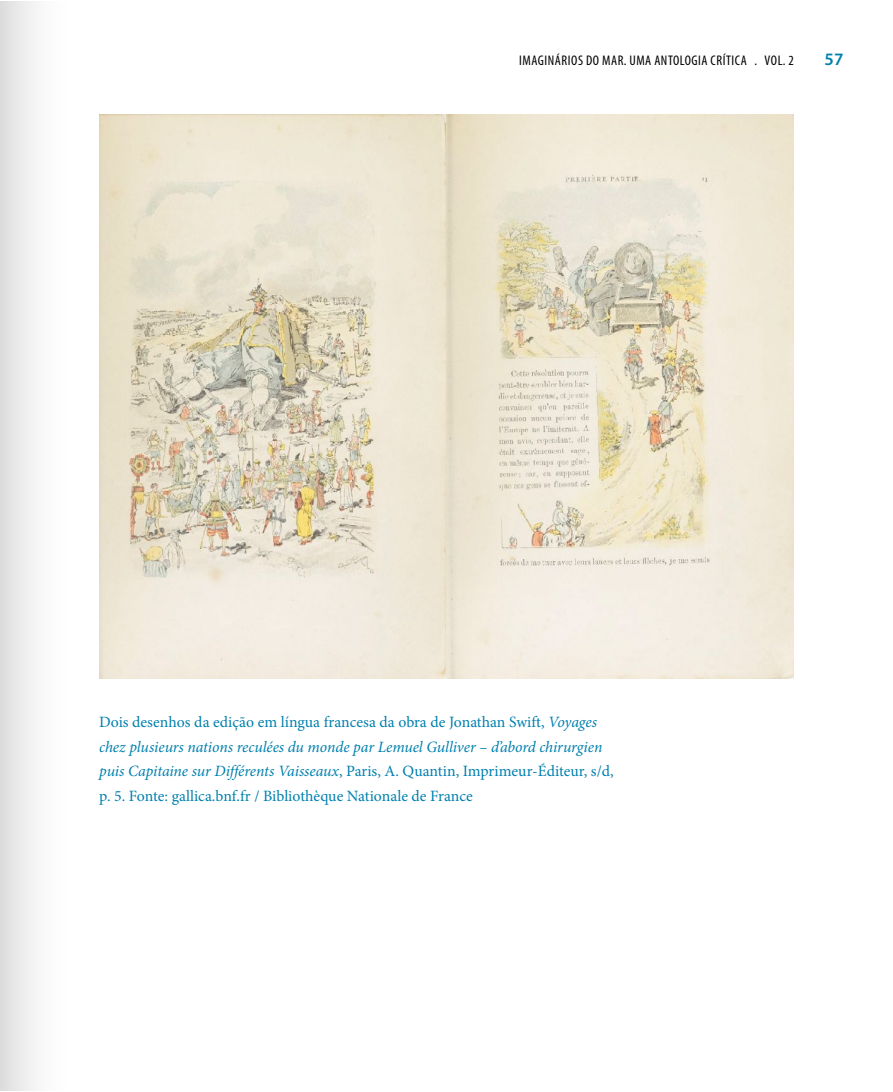
<style>
.page{position:relative;width:893px;height:1092px;background:#fff}
.page>*{position:absolute;margin:0;border:0;box-sizing:border-box;transform-origin:0 0}
.t1{font:600 17.5px "Myriad Pro";color:#0080af}
.t2{font:15.75px/24.5px "Minion Pro";color:#0080af}
.t3{font:condensed 14px "Myriad Pro";letter-spacing:.04em;color:#000}
.s1{font-style:italic}
</style>
<div class="page">
<div style="left:0;top:1px;width:74px;height:1089px;background:linear-gradient(to right,#e1e1e1,#fff)"></div>
<img style="left:99px;top:114px;width:695px;height:564px">
<p class="t3" style="left:519px;top:51px;width:276px">IMAGINÁRIOS DO MAR. UMA ANTOLOGIA CRÍTICA . VOL. 2</p>
<p class="t1" style="left:825px;top:47px;width:20px">57</p>
<p class="t2" style="left:99px;top:709px;width:516px">Dois desenhos da edição em língua francesa da obra de Jonathan Swift, <span class="s1">Voyages chez plusieurs nations reculées du monde par Lemuel Gulliver – d’abord chirurgien puis Capitaine sur Différents Vaisseaux</span>, Paris, A. Quantin, Imprimeur-Éditeur, s/d, p. 5. Fonte: gallica.bnf.fr / Bibliothèque Nationale de France</p>
</div>
